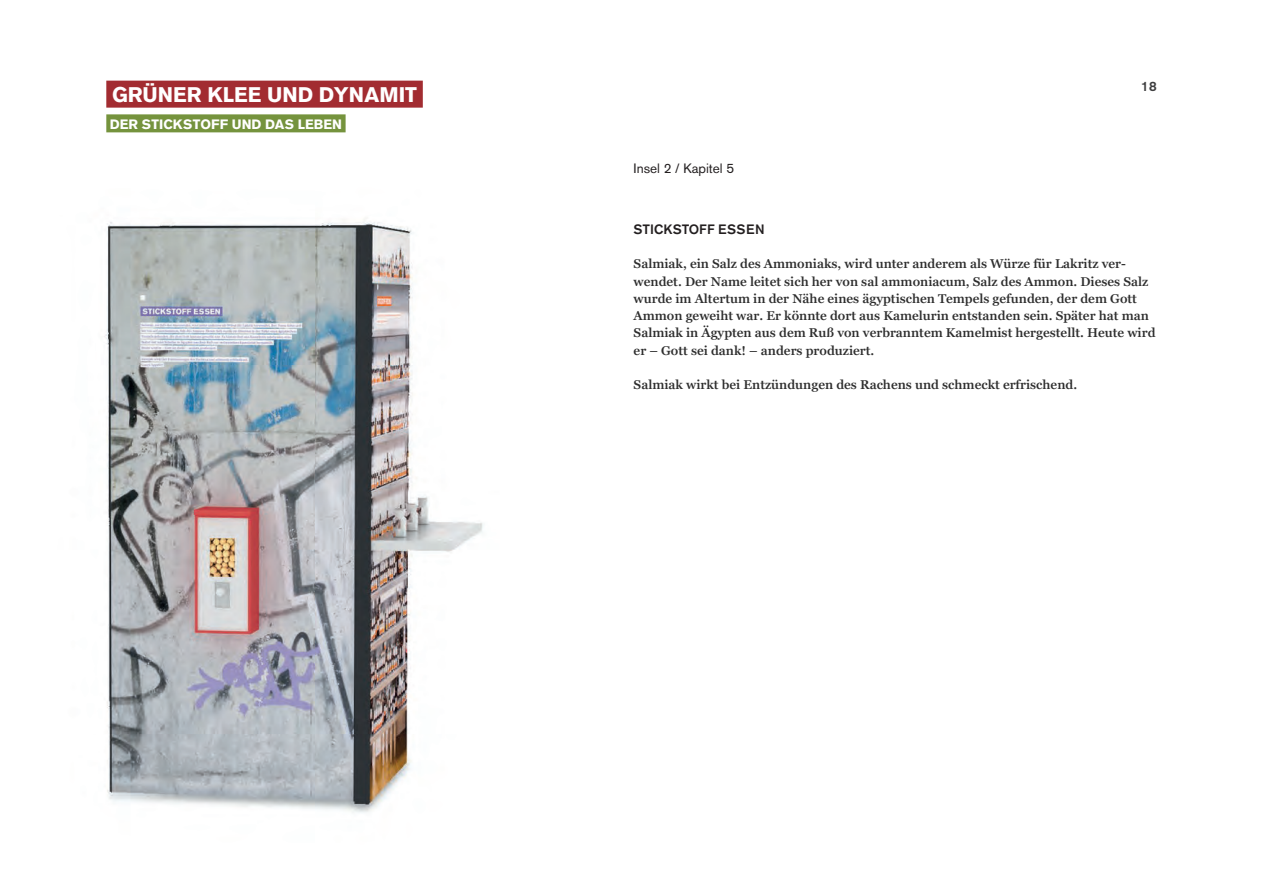
<style>
.page{position:relative;width:1263px;height:893px;background:#fff}
.page>*{position:absolute;margin:0;border:0;box-sizing:border-box;transform-origin:0 0}
.t1{font:700 21px "Akzidenz Grotesk BE";color:#fff}
.t2{font:700 13.5px "Akzidenz Grotesk BE";color:#fff}
.t3{font:500 13.5px "Akzidenz Grotesk BE";color:#231f20}
.t4{font:13.5px "Akzidenz Grotesk BE";color:#231f20}
.t5{font:500 13.5px "Akzidenz Grotesk BE";color:#3e3e3f}
.t6{font:600 12.75px/17.2px "Georgia Pro";color:#2e2e2e}
</style>
<div class="page">
<img style="left:104px;top:80px;width:379px;height:733px">
<div style="left:106px;top:81px;width:317px;height:27px;background:#a22c31"></div>
<div style="left:106px;top:114px;width:240px;height:18px;background:#75933d"></div>
<h1 class="t1" style="left:112px;top:82px;width:307px">GRÜNER KLEE UND DYNAMIT</h1>
<p class="t2" style="left:110px;top:116px;width:233px">DER STICKSTOFF UND DAS LEBEN</p>
<p class="t4" style="left:634px;top:160px;width:102px">Insel 2 / Kapitel 5</p>
<p class="t5" style="left:1141px;top:78px;width:17px">18</p>
<p class="t3" style="left:634px;top:221px;width:133px">STICKSTOFF ESSEN</p>
<p class="t6" style="left:634px;top:256px;width:523px">Salmiak, ein Salz des Ammoniaks, wird unter anderem als Würze für Lakritz ver&shy;wendet. Der Name leitet sich her von sal ammoniacum, Salz des Ammon. Dieses Salz wurde im Altertum in der Nähe eines ägyptischen Tempels gefunden, der dem Gott Ammon geweiht war. Er könnte dort aus Kamelurin entstanden sein. Später hat man Salmiak in Ägypten aus dem Ruß von verbranntem Kamelmist hergestellt. Heute wird er – Gott sei dank! – anders produziert.</p>
<p class="t6" style="left:634px;top:377px;width:445px">Salmiak wirkt bei Entzündungen des Rachens und schmeckt erfrischend.</p>
</div>
